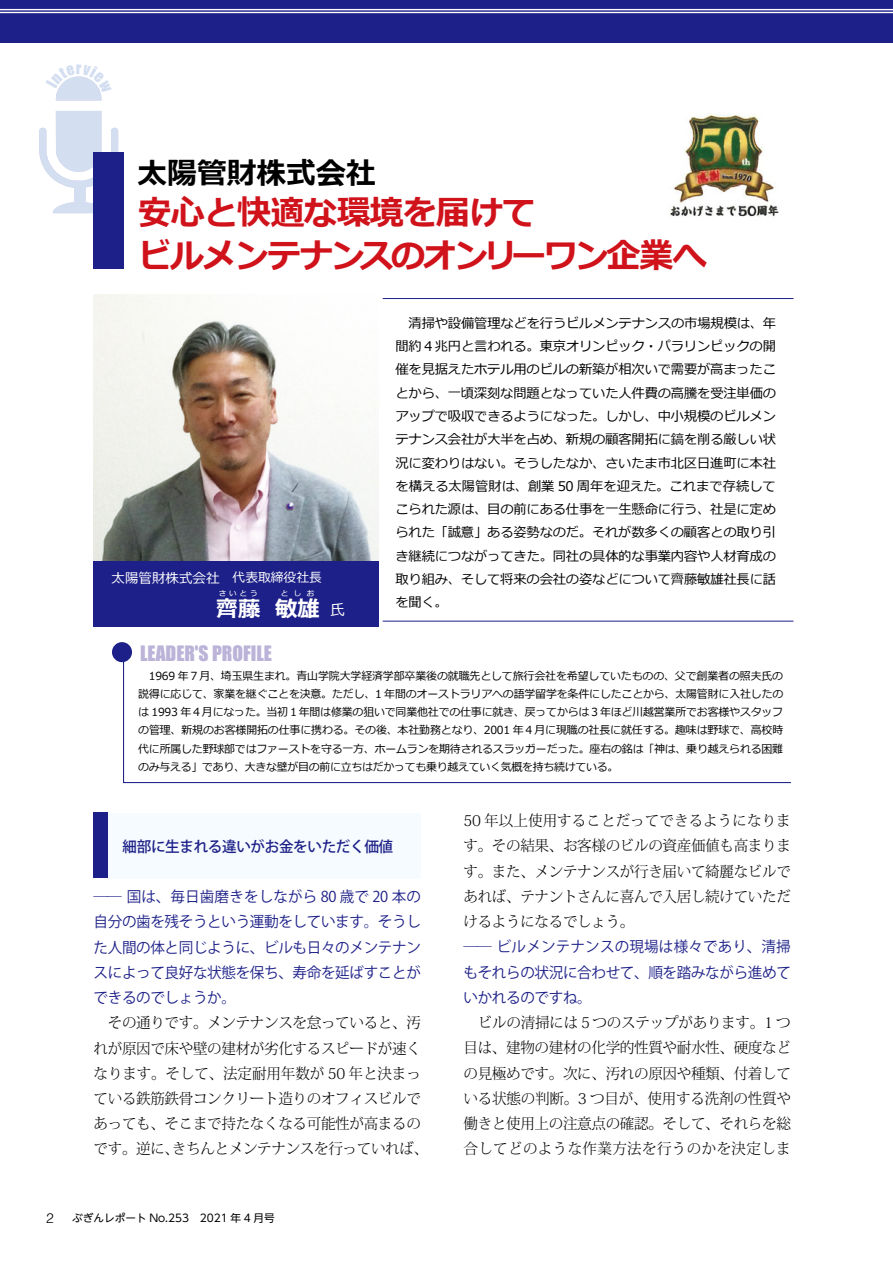
<style>
.page{position:relative;width:893px;height:1263px;background:#fff}
.page>*{position:absolute;margin:0;border:0;box-sizing:border-box;transform-origin:0 0}
.t1{font:700 34.05px/42.5px "Meiryo";letter-spacing:-.05em;color:#d0121b}
.t2{font:700 29.7px "Meiryo";color:#000}
.t3{font:700 22.35px "Meiryo";color:#fff}
.t4{font:19.5px "Impact";color:#bbb3d8}
.t5{font:300 14.85px/25.2px "Koz Min Pr 6 N";letter-spacing:-.025em;color:#000;text-align:justify}
.t6{font:14.85px/25.2px "Koz Go Pr 6 N";letter-spacing:-.025em;color:#1d2088;text-align:justify}
.t7{font:500 14.85px "Koz Go Pr 6 N";letter-spacing:-.025em;color:#1d2088}
.t8{font:300 13.8px "Helvetica LT Std";color:#000}
.t9{font:13.5px "Meiryo";color:#fff}
.t10{font:13.35px/23.2px "Meiryo";letter-spacing:-.01em;color:#000;text-align:justify}
.t11{font:11.1px/18px "Meiryo";letter-spacing:-.025em;color:#000;text-align:justify}
.t12{font:10.65px "UD Shin Go NT Pro";color:#000}
.t13{font:700 7.5px "Meiryo";letter-spacing:.39em;color:#fff}
.s1{font-size:12.75px}
.s2{font-weight:400;font-size:14.85px}
</style>
<div class="page">
<div style="left:0;top:0;width:893px;height:43px;background:#1d2088"></div>
<hr style="left:0;top:9px;width:893px;height:1px;background:#fff">
<hr style="left:0;top:12px;width:893px;height:1px;background:#fff">
<img style="left:94px;top:294px;width:285px;height:267px">
<div style="left:94px;top:561px;width:285px;height:66px;background:#1d2088"></div>
<div style="left:108px;top:813px;width:313px;height:66px;background:#f5fbfe"></div>
<div style="left:94px;top:812px;width:14px;height:66px;background:#1d2088"></div>
<div style="left:94px;top:152px;width:30px;height:117px;background:#1d2088"></div>
<div style="left:112px;top:642px;width:20px;height:20px;background:#1d2088;border-radius:50%"></div>
<svg style="left:122px;top:647px;width:669px;height:137px"></svg>
<hr style="left:383px;top:298px;width:410px;height:1px;background:#1d2088">
<hr style="left:383px;top:621px;width:410px;height:1px;background:#1d2088">
<img style="left:670px;top:114px;width:109px;height:103px">
<svg style="left:39px;top:76px;width:79px;height:137px"></svg>
<h2 class="t2" style="left:137px;top:152px;width:240px">太陽管財株式会社</h2>
<h1 class="t1" style="left:138px;top:194px;width:570px">安心と快適な環境を届けて<br>ビルメンテナンスのオンリーワン企業へ</h1>
<p class="t9" style="left:112px;top:568px;width:212px">太陽管財株式会社 <span class="s1">代表取締役社長</span></p>
<p class="t13" style="left:219px;top:588px;width:40px">さいとう</p>
<p class="t13" style="left:281px;top:588px;width:35px">としお</p>
<h3 class="t3" style="left:216px;top:593px;width:131px">齊藤 敏雄 <span class="s2">氏</span></h3>
<h3 class="t4" style="left:140px;top:638px;width:133px">LEADER'S PROFILE</h3>
<p class="t10" style="left:395px;top:312px;width:382px">　清掃や設備管理などを行うビルメンテナンスの市場規模は、年間約４兆円と言われる。東京オリンピック・パラリンピックの開催を見据えたホテル用のビルの新築が相次いで需要が高まったことから、一頃深刻な問題となっていた人件費の高騰を受注単価のアップで吸収できるようになった。しかし、中小規模のビルメンテナンス会社が大半を占め、新規の顧客開拓に鎬を削る厳しい状況に変わりはない。そうしたなか、さいたま市北区日進町に本社を構える太陽管財は、創業 50 周年を迎えた。これまで存続してこられた源は、目の前にある仕事を一生懸命に行う、社是に定められた「誠意」ある姿勢なのだ。それが数多くの顧客との取り引き継続につながってきた。同社の具体的な事業内容や人材育成の取り組み、そして将来の会社の姿などについて齊藤敏雄社長に話を聞く。</p>
<p class="t11" style="left:138px;top:668px;width:647px">　1969 年７月、埼玉県生まれ。青山学院大学経済学部卒業後の就職先として旅行会社を希望していたものの、父で創業者の照夫氏の説得に応じて、家業を継ぐことを決意。ただし、1 年間のオーストラリアへの語学留学を条件にしたことから、太陽管財に入社したのは 1993 年４月になった。当初１年間は修業の狙いで同業他社での仕事に就き、戻ってからは３年ほど川越営業所でお客様やスタッフの管理、新規のお客様開拓の仕事に携わる。その後、本社勤務となり、2001 年４月に現職の社長に就任する。趣味は野球で、高校時代に所属した野球部ではファーストを守る一方、ホームランを期待されるスラッガーだった。座右の銘は「神は、乗り越えられる困難のみ与える」であり、大きな壁が目の前に立ちはだかっても乗り越えていく気概を持ち続けている。　</p>
<p class="t7" style="left:108px;top:838px;width:286px">　細部に生まれる違いがお金をいただく価値</p>
<p class="t6" style="left:94px;top:884px;width:329px">── 国は、毎日歯磨きをしながら 80 歳で 20 本の自分の歯を残そうという運動をしています。そうした人間の体と同じように、ビルも日々のメンテナンスによって良好な状態を保ち、寿命を延ばすことができるのでしょうか。</p>
<p class="t5" style="left:94px;top:1010px;width:336px;text-align:left">　その通りです。メンテナンスを怠っていると、汚れが原因で床や壁の建材が劣化するスピードが速くなります。そして、法定耐用年数が 50 年と決まっている鉄筋鉄骨コンクリート造りのオフィスビルであっても、そこまで持たなくなる可能性が高まるのです。逆に、きちんとメンテナンスを行っていれば、</p>
<p class="t8" style="left:46px;top:1209px;width:9px">2</p>
<p class="t12" style="left:72px;top:1210px;width:204px">ぶぎんレポート No.253　2021 年 4 月号</p>
<p class="t5" style="left:463px;top:808px;width:329px">50 年以上使用することだってできるようになります。その結果、お客様のビルの資産価値も高まります。また、メンテナンスが行き届いて綺麗なビルであれば、テナントさんに喜んで入居し続けていただけるようになるでしょう。</p>
<p class="t6" style="left:463px;top:935px;width:329px">── ビルメンテナンスの現場は様々であり、清掃もそれらの状況に合わせて、順を踏みながら進めていかれるのですね。</p>
<p class="t5" style="left:463px;top:1010px;width:329px">　ビルの清掃には５つのステップがあります。1 つ目は、建物の建材の化学的性質や耐水性、硬度などの見極めです。次に、汚れの原因や種類、付着している状態の判断。3 つ目が、使用する洗剤の性質や働きと使用上の注意点の確認。そして、それらを総合してどのような作業方法を行うのかを決定しま</p>
</div>
